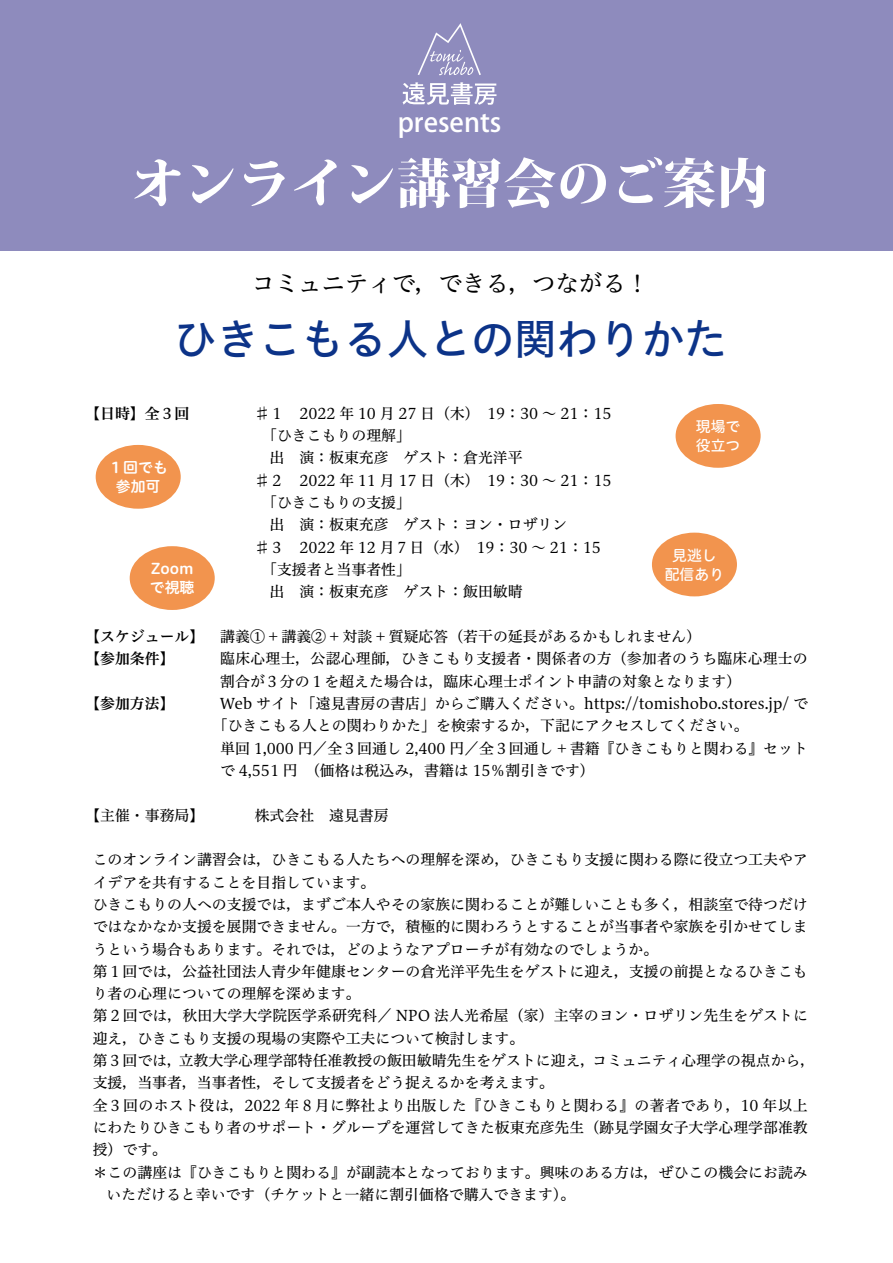
<style>
.page{position:relative;width:893px;height:1263px;background:#fff}
.page>*{position:absolute;margin:0;border:0;box-sizing:border-box;transform-origin:0 0}
.t1{font:800 53.1px "Koz Min Pro";color:#fff}
.t2{font:42.45px "Hiragino UD Sans Std W5";color:#0c3388}
.t3{font:500 26.55px "Koz Go Pro";color:#fff}
.t4{font:23.4px "Hiragino UD Serif Std W4";color:#000}
.t5{font:14.85px/22.4px "Hiragino UD Serif Std W4";color:#000}
.t6{font:14.85px "Hiragino UD Serif Std W4";letter-spacing:.025em;color:#000}
.t7{font:14.85px "Hiragino UD Serif Std W6";color:#000}
.t8{font:14.85px/19.2px "Hiragino UD Sans R Std W6";color:#fff;text-align:center}
.t9{font:14.85px/19.2px "Hiragino UD Sans R Std W5";color:#fff;text-align:center}
</style>
<div class="page">
<div style="left:0;top:0;width:893px;height:251px;background:#8e8bbd"></div>
<div style="left:96px;top:445px;width:85px;height:64px;background:#f2944e;border-radius:50%"></div>
<div style="left:652px;top:533px;width:85px;height:63px;background:#f2944e;border-radius:50%"></div>
<div style="left:676px;top:404px;width:85px;height:64px;background:#f2944e;border-radius:50%"></div>
<div style="left:130px;top:546px;width:85px;height:64px;background:#f2944e;border-radius:50%"></div>
<svg style="left:403px;top:82px;width:93px;height:23px"></svg>
<svg style="left:418px;top:23px;width:63px;height:52px"></svg>
<h3 class="t3" style="left:398px;top:105px;width:105px">presents</h3>
<h1 class="t1" style="left:131px;top:144px;width:639px">オンライン講習会のご案内</h1>
<h3 class="t4" style="left:252px;top:266px;width:399px">コミュニティで，できる，つながる!</h3>
<h2 class="t2" style="left:174px;top:307px;width:554px">ひきこもる人との関わりかた</h2>
<p class="t7" style="left:85px;top:402px;width:106px">【日時】全３回</p>
<p class="t8" style="left:108px;top:457px;width:61px">１回でも参加可</p>
<p class="t8" style="left:150px;top:558px;width:46px;text-align:left">Zoomで視聴</p>
<p class="t7" style="left:85px;top:625px;width:121px">【スケジュール】</p>
<p class="t7" style="left:85px;top:647px;width:91px">【参加条件】</p>
<p class="t7" style="left:85px;top:692px;width:91px">【参加方法】</p>
<p class="t5" style="left:255px;top:401px;width:226px">♯１　2022 年 10 月 27 日（木(</p>
<p class="t5" style="left:487px;top:401px;width:126px">19：30~21：15</p>
<p class="t9" style="left:696px;top:416px;width:46px;text-align:left">現場で役立つ</p>
<p class="t5" style="left:255px;top:423px;width:158px">　「ひきこもりの理解「</p>
<p class="t5" style="left:255px;top:446px;width:269px">　出　演：板東充彦　ゲスト：倉光洋平</p>
<p class="t5" style="left:487px;top:468px;width:126px">19：30~21：15</p>
<p class="t5" style="left:255px;top:468px;width:226px">♯２　2022 年 11 月 17 日（木(</p>
<p class="t5" style="left:255px;top:490px;width:158px">　「ひきこもりの支援「</p>
<p class="t5" style="left:255px;top:513px;width:314px">　出　演：板東充彦　ゲスト：ヨン・ロザリン</p>
<p class="t5" style="left:476px;top:535px;width:126px">19：30~21：15</p>
<p class="t5" style="left:255px;top:535px;width:269px">♯３　2022 年 12 月７日（水(<br>　「支援者と当事者性「<br>　出　演：板東充彦　ゲスト：飯田敏晴</p>
<p class="t5" style="left:220px;top:624px;width:483px">講義① + 講義② + 対談 + 質疑応答（若干の延長があるかもしれません(</p>
<p class="t9" style="left:665px;top:545px;width:61px">見逃し配信あり</p>
<p class="t5" style="left:220px;top:647px;width:589px">臨床心理士，公認心理師，ひきこもり支援者・関係者の方（参加者のうち臨床心理士の</p>
<p class="t5" style="left:220px;top:669px;width:589px">割合が３分の１を超えた場合は，臨床心理士ポイント申請の対象となります(<br>Web サイト「遠見書房の書店」からご購入ください。https://tomishobo.stores j p. / で</p>
<p class="t5" style="left:220px;top:714px;width:589px;text-indent:-7px">「ひきこもる人との関わりかた」を検索するか，下記にアクセスしてください。<br>単回 1,000 円／全３回通し 2,400 円／全３回通し + 書籍『ひきこもりと関わる』セットで 4,551 円　（価格は税込み，書籍は 15％割引きです(</p>
<p class="t5" style="left:255px;top:803px;width:135px">株式会社　遠見書房</p>
<p class="t5" style="left:85px;top:803px;width:121px">【主催・事務局】</p>
<p class="t5" style="left:93px;top:847px;width:717px">このオンライン講習会は，ひきこもる人たちへの理解を深め，ひきこもり支援に関わる際に役立つ工夫やア</p>
<p class="t5" style="left:93px;top:870px;width:284px">イデアを共有することを目指しています。</p>
<p class="t5" style="left:93px;top:892px;width:717px">ひきこもりの人への支援では，まずご本人やその家族に関わることが難しいことも多く，相談室で待つだけ</p>
<p class="t5" style="left:93px;top:914px;width:717px">ではなかなか支援を展開できません。一方で，積極的に関わろうとすることが当事者や家族を引かせてしま</p>
<p class="t5" style="left:93px;top:937px;width:567px">うという場合もあります。それでは，どのようなアプローチが有効なのでしょうか。</p>
<p class="t5" style="left:93px;top:959px;width:717px">第１回では，公益社団法人青少年健康センターの倉光洋平先生をゲストに迎え，支援の前提となるひきこも</p>
<p class="t5" style="left:93px;top:981px;width:269px">り者の心理についての理解を深めます。</p>
<p class="t5" style="left:93px;top:1004px;width:717px">第２回では，秋田大学大学院医学系研究科／ NPO 法人光希屋（家）主宰のヨン・ロザリン先生をゲストに</p>
<p class="t5" style="left:93px;top:1026px;width:433px">迎え，ひきこもり支援の現場の実際や工夫について検討します。</p>
<p class="t5" style="left:592px;top:1048px;width:225px">コミュニティ心理学の視点から，</p>
<p class="t5" style="left:179px;top:1048px;width:418px">立教大学心理学部特任准教授の飯田敏晴先生をゲストに迎え，</p>
<p class="t5" style="left:93px;top:1048px;width:91px">第３回では，</p>
<p class="t5" style="left:93px;top:1071px;width:463px">支援，当事者，当事者性，そして支援者をどう捉えるかを考えます。</p>
<p class="t6" style="left:93px;top:1094px;width:717px">全３回のホスト役は，2022 年８月に弊社より出版した『ひきこもりと関わる』の著者であり，10 年以上</p>
<p class="t5" style="left:93px;top:1115px;width:717px">にわたりひきこもり者のサポート・グループを運営してきた板東充彦先生（跡見学園女子大学心理学部准教</p>
<p class="t5" style="left:93px;top:1138px;width:76px">授）です。</p>
<p class="t5" style="left:93px;top:1160px;width:716px">＊この講座は『ひきこもりと関わる』が副読本となっております。興味のある方は，ぜひこの機会にお読み</p>
<p class="t5" style="left:107px;top:1182px;width:470px">いただけると幸いです（チケットと一緒に割引価格で購入できます。(</p>
</div>
